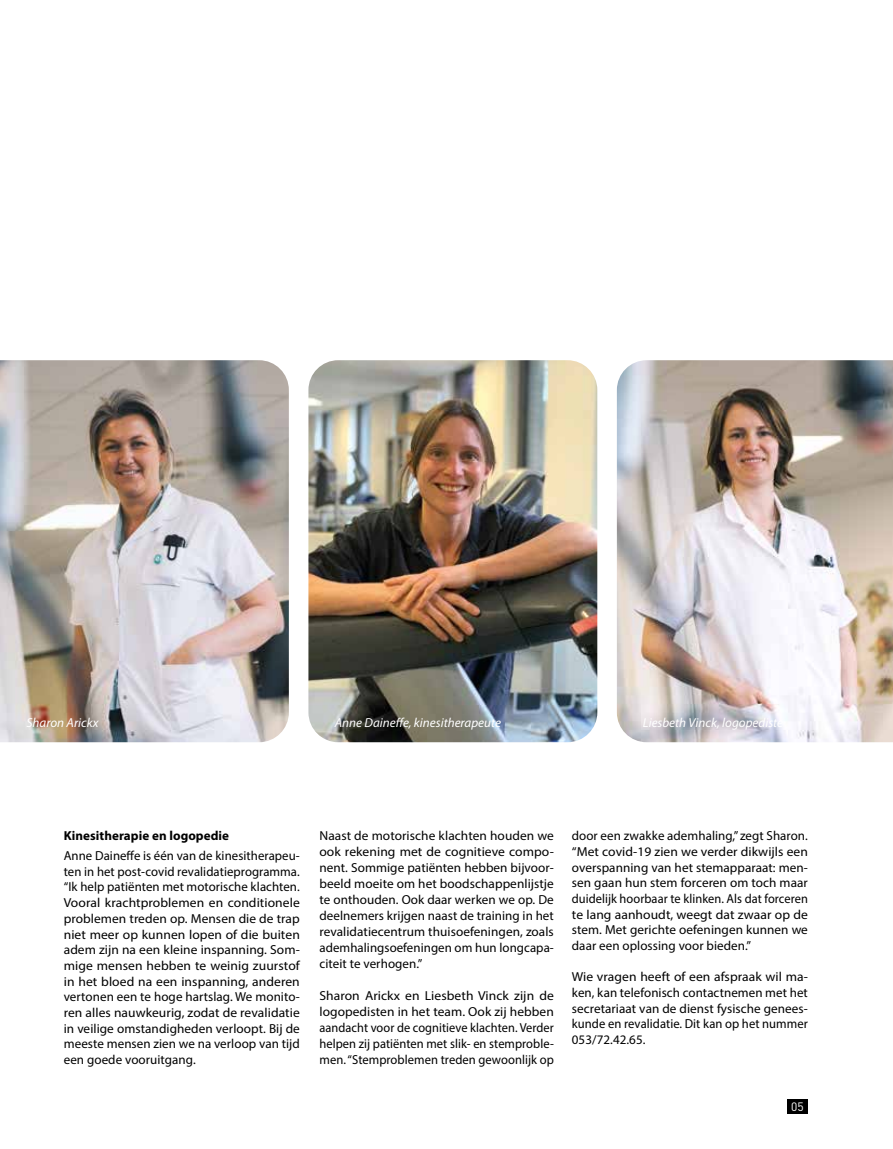
<style>
.page{position:relative;width:893px;height:1149px;background:#fff}
.page>*{position:absolute;margin:0;border:0;box-sizing:border-box;transform-origin:0 0}
.t1{font:13.05px/15.6px "Myriad Pro";letter-spacing:.005em;color:#000;text-align:justify}
.t2{font:13.05px/15.9px "Myriad Pro";letter-spacing:.005em;color:#000;text-align:justify;scale:1.04 1}
.t3{font:italic 13.05px "Myriad Pro";color:#fff}
.t4{font:700 13.05px "Myriad Pro";letter-spacing:.005em;color:#000}
.t5{font:12px "DIN";color:#fff}
</style>
<div class="page">
<div style="left:787px;top:1098px;width:21px;height:15px;background:#000"></div>
<img style="left:0;top:360px;width:289px;height:382px">
<img style="left:308px;top:360px;width:289px;height:382px">
<img style="left:617px;top:360px;width:276px;height:382px">
<p class="t3" style="left:26px;top:715px;width:73px">Sharon Arickx</p>
<p class="t3" style="left:335px;top:715px;width:168px">Anne Daineffe, kinesitherapeute</p>
<p class="t3" style="left:643px;top:715px;width:142px">Liesbeth Vinck, logopediste</p>
<p class="t4" style="left:64px;top:828px;width:167px">Kinesitherapie en logopedie</p>
<p class="t1" style="left:64px;top:847px;width:238px">Anne Daineffe is één van de kinesitherapeu&shy;ten in het post-covid revalidatieprogramma. “Ik help patiënten met motorische klachten.<br>Vooral krachtproblemen en conditionele problemen treden op. Mensen die de trap niet meer op kunnen lopen of die buiten adem zijn na een kleine inspanning. Som&shy;mige mensen hebben te weinig zuurstof in het bloed na een inspanning, anderen vertonen een te hoge hartslag. We monito&shy;ren alles nauwkeurig, zodat de revalidatie in veilige omstandigheden verloopt. Bij de meeste mensen zien we na verloop van tijd een goede vooruitgang.</p>
<p class="t1" style="left:319px;top:827px;width:236px">Naast de motorische klachten houden we ook rekening met de cognitieve compo&shy;nent. Sommige patiënten hebben bijvoor&shy;beeld moeite om het boodschappenlijstje te onthouden. Ook daar werken we op. De deelnemers krijgen naast de training in het revalidatiecentrum thuisoefeningen, zoals ademhalingsoefeningen om hun longcapa&shy;citeit te verhogen.”</p>
<p class="t2" style="left:319px;top:987px;width:227px">Sharon Arickx en Liesbeth Vinck zijn de logopedisten in het team. Ook zij hebben aandacht voor de cognitieve klachten. Verder helpen zij patiënten met slik- en stemproble&shy;men. “Stemproblemen treden gewoonlijk op</p>
<p class="t1" style="left:572px;top:827px;width:238px">door een zwakke ademhaling,” zegt Sharon. “Met covid-19 zien we verder dikwijls een overspanning van het stemapparaat: men&shy;sen gaan hun stem forceren om toch maar duidelijk hoorbaar te klinken. Als dat forceren te lang aanhoudt, weegt dat zwaar op de stem. Met gerichte oefeningen kunnen we daar een oplossing voor bieden.”</p>
<p class="t2" style="left:572px;top:968px;width:228px">Wie vragen heeft of een afspraak wil ma&shy;ken, kan telefonisch contactnemen met het secretariaat van de dienst fysische genees&shy;kunde en revalidatie. Dit kan op het nummer 053/72.42.65.</p>
<p class="t5" style="left:791px;top:1098px;width:14px">0 571 19</p>
</div>
